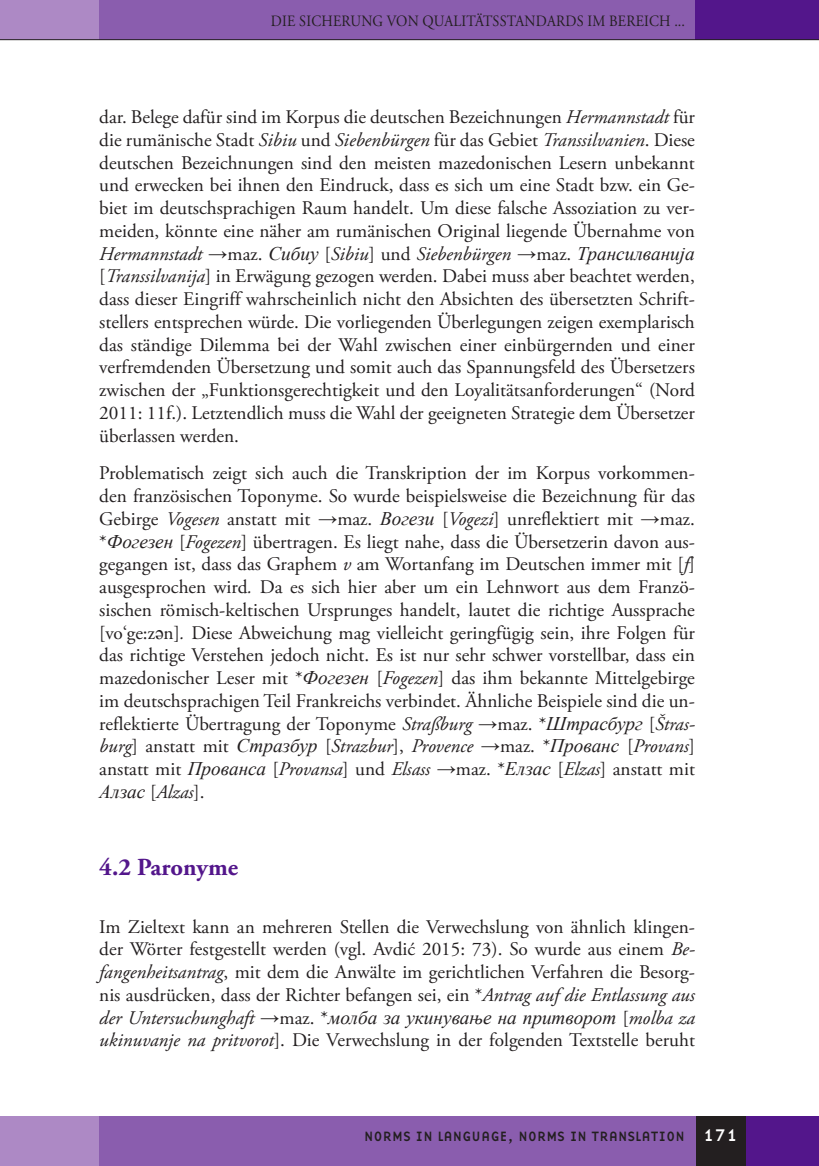
<style>
.page{position:relative;width:819px;height:1166px;background:#fff}
.page>*{position:absolute;margin:0;border:0;box-sizing:border-box;transform-origin:0 0}
.R_Naslov_-_Druga_rav{font:700 24.5px "Adobe Garamond Pro";color:#53168b}
.t1{font:19.25px/22.8px "Adobe Garamond Pro";color:#231f20;text-align:justify}
.t2{font:15.75px "Adobe Garamond Pro";letter-spacing:.015em;color:#231f20;scale:.9 1}
.t3{font:14px "Base Nine";color:#231f20}
.s1{font-style:italic}
.s2{font-family:"Times New Roman"}
.s3{font-family:"Times New Roman";font-style:italic}
.s4{font-size:17.5px;color:#fff}
</style>
<div class="page">
<div style="left:99px;top:0;width:596px;height:40px;background:#8a5dae"></div>
<div style="left:0;top:0;width:99px;height:40px;background:#ad89c5"></div>
<div style="left:694px;top:0;width:124px;height:40px;background:#53168b"></div>
<hr style="left:0;top:39px;width:818px;height:1px;background:#231f20">
<div style="left:74px;top:1116px;width:622px;height:50px;background:#8a5dae"></div>
<div style="left:0;top:1116px;width:99px;height:50px;background:#ad89c5"></div>
<div style="left:745px;top:1116px;width:73px;height:50px;background:#53168b"></div>
<div style="left:695px;top:1116px;width:50px;height:50px;background:#231f20"></div>
<p class="t2" style="left:271px;top:11px;width:461px">DIE SICHERUNG VON QUALITÄTSSTANDARDS IM BEREICH ...</p>
<p class="t1" style="left:99px;top:106px;width:597px">dar. Belege dafür sind im Korpus die deutschen Bezeichnungen <span class="s1">Hermannstadt</span> für die rumänische Stadt <span class="s1">Sibiu</span> und <span class="s1">Siebenbürgen</span> für das Gebiet <span class="s1">Transsilvanien</span>. Diese deutschen Bezeichnungen sind den meisten mazedonischen Lesern unbekannt und erwecken bei ihnen den Eindruck, dass es sich um eine Stadt bzw. ein Ge&shy;biet im deutschsprachigen Raum handelt. Um diese falsche Assoziation zu ver&shy;meiden, könnte eine näher am rumänischen Original liegende Übernahme von <span class="s1">Hermannstadt</span> <span class="s2">→</span>maz. <span class="s3">Сибиу</span> [<span class="s1">Sibiu</span>] und <span class="s1">Siebenbürgen</span> <span class="s2">→</span>maz. <span class="s3">Трансилванија </span>[<span class="s1">Transsilvanija</span>] in Erwägung gezogen werden. Dabei muss aber beachtet werden, dass dieser Eingriff wahrscheinlich nicht den Absichten des übersetzten Schrift&shy;stellers entsprechen würde. Die vorliegenden Überlegungen zeigen exemplarisch das ständige Dilemma bei der Wahl zwischen einer einbürgernden und einer verfremdenden Übersetzung und somit auch das Spannungsfeld des Übersetzers zwischen der „Funktionsgerechtigkeit und den Loyalitätsanforderungen“ (Nord 2011: 11f.). Letztendlich muss die Wahl der geeigneten Strategie dem Übersetzer überlassen werden.</p>
<p class="t1" style="left:99px;top:462px;width:597px">Problematisch zeigt sich auch die Transkription der im Korpus vorkommen&shy;den französischen Toponyme. So wurde beispielsweise die Bezeichnung für das Gebirge <span class="s1">Vogesen</span> anstatt mit <span class="s2">→</span>maz. <span class="s3">Вогези</span> [<span class="s1">Vogezi</span>] unreflektiert mit <span class="s2">→</span>maz. *<span class="s3">Фогезен</span> [<span class="s1">Fogezen</span>] übertragen. Es liegt nahe, dass die Übersetzerin davon aus&shy;gegangen ist, dass das Graphem <span class="s1">v</span> am Wortanfang im Deutschen immer mit [<span class="s1">f</span>] ausgesprochen wird<span class="s1">.</span> Da es sich hier aber um ein Lehnwort aus dem Franzö&shy;sischen römisch-keltischen Ursprunges handelt, lautet die richtige Aussprache [vo‘ge:z<span class="s2">ə</span>n]<span class="s1">.</span> Diese Abweichung mag vielleicht geringfügig sein, ihre Folgen für das richtige Verstehen jedoch nicht. Es ist nur sehr schwer vorstellbar, dass ein mazedonischer Leser mit *<span class="s3">Фогезен</span> [<span class="s1">Fogezen</span>] das ihm bekannte Mittelgebirge im deutschsprachigen Teil Frankreichs verbindet. Ähnliche Beispiele sind die un&shy;reflektierte Übertragung der Toponyme <span class="s1">Straßburg</span> <span class="s2">→</span>maz. *<span class="s3">Штрасбург</span> [<span class="s1">Štras&shy;burg</span>] anstatt mit <span class="s3">Стразбур</span> [<span class="s1">Strazbur</span>], <span class="s1">Provence</span> <span class="s2">→</span>maz. *<span class="s3">Прованс</span> [<span class="s1">Provans</span>] anstatt mit <span class="s3">Прованса</span> [<span class="s1">Provansa</span>] und <span class="s1">Elsass</span> <span class="s2">→</span>maz. *<span class="s3">Елзас</span> [<span class="s1">Elzas</span>] anstatt mit <span class="s3">Алзас</span> [<span class="s1">Alzas</span>].</p>
<p class="R_Naslov_-_Druga_rav" style="left:99px;top:853px;width:140px">4.2 Paronyme</p>
<p class="t1" style="left:99px;top:916px;width:597px">Im Zieltext kann an mehreren Stellen die Verwechslung von ähnlich klingen&shy;der Wörter festgestellt werden (vgl. Avdić 2015: 73). So wurde aus einem <span class="s1">Be&shy;fangenheitsantrag</span>, mit dem die Anwälte im gerichtlichen Verfahren die Besorg&shy;nis ausdrücken, dass der Richter befangen sei, ein *<span class="s1">Antrag auf die Entlassung aus der Untersuchunghaft</span> <span class="s2">→</span>maz. *<span class="s3">молба за укинување на притворот</span> [<span class="s1">molba za ukinuvanje na pritvorot</span>]. Die Verwechslung in der folgenden Textstelle beruht</p>
<p class="t3" style="left:364px;top:1126px;width:375px">NORMS IN LANGUAGE, NORMS IN TRANSLATION <span class="s4">171</span></p>
</div>
